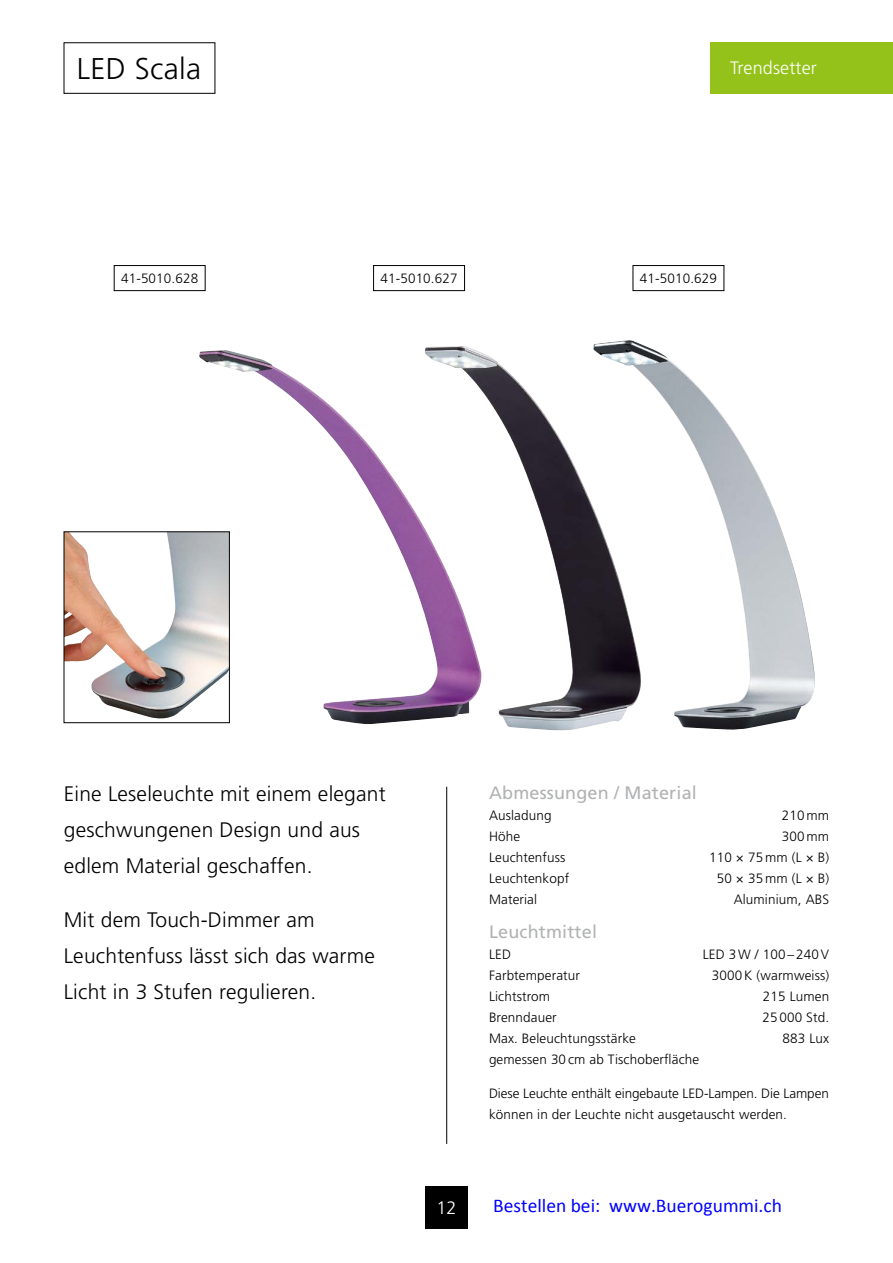
<style>
.page{position:relative;width:893px;height:1263px;background:#fff}
.page>*{position:absolute;margin:0;border:0;box-sizing:border-box;transform-origin:0 0}
.t1{font:300 30px "Frutiger";letter-spacing:.01em;color:#000}
.t2{font:300 21px/36px "Frutiger";letter-spacing:.01em;color:#000}
.t3{font:19.5px "Calibri";color:#00f}
.t4{font:18px "Frutiger";letter-spacing:.01em;color:#b1b2b3}
.t5{font:300 18px "Frutiger";letter-spacing:.01em;color:#fff}
.t6{font:300 13.5px/21px "Frutiger";letter-spacing:.01em;color:#000}
</style>
<div class="page">
<div style="left:425px;top:1186px;width:43px;height:43px;background:#000"></div>
<hr style="left:446px;top:787px;width:1px;height:357px;background:#000">
<div style="left:711px;top:43px;width:182px;height:51px;background:#94c11a"></div>
<div style="left:64px;top:43px;width:151px;height:51px;border:1px solid #000"></div>
<img style="left:199px;top:340px;width:616px;height:391px">
<img style="left:66px;top:533px;width:162px;height:188px">
<div style="left:64px;top:531px;width:166px;height:192px;border:1px solid #000"></div>
<div style="left:114px;top:265px;width:91px;height:26px;border:1px solid #000"></div>
<div style="left:373px;top:265px;width:92px;height:26px;border:1px solid #000"></div>
<div style="left:633px;top:265px;width:91px;height:26px;border:1px solid #000"></div>
<h1 class="t1" style="left:77px;top:51px;width:126px">LED Scala</h1>
<h3 class="t5" style="left:730px;top:58px;width:88px">Trendsetter</h3>
<h3 class="t5" style="left:749px;top:58px;width:82px">Neuheiten</h3>
<p class="t6" style="left:121px;top:268px;width:79px">41-5010.628</p>
<p class="t6" style="left:380px;top:268px;width:79px">41-5010.627</p>
<p class="t6" style="left:640px;top:268px;width:79px">41-5010.629</p>
<h2 class="t2" style="left:64px;top:776px;width:323px">Eine Leseleuchte mit einem elegant geschwungenen Design und aus edlem Material geschaffen.</h2>
<h2 class="t2" style="left:64px;top:902px;width:313px">Mit dem Touch-Dimmer am<br>Leuchtenfuss lässt sich das warme<br>Licht in 3 Stufen regulieren.</h2>
<h3 class="t5" style="left:436px;top:1197px;width:22px">12</h3>
<h3 class="t4" style="left:489px;top:782px;width:209px">Abmessungen / Material</h3>
<p class="t6" style="left:489px;top:805px;width:64px">Ausladung</p>
<p class="t6" style="left:782px;top:805px;width:49px">210 mm</p>
<p class="t6" style="left:489px;top:826px;width:33px">Höhe</p>
<p class="t6" style="left:782px;top:826px;width:49px">300 mm</p>
<p class="t6" style="left:489px;top:847px;width:78px">Leuchtenfuss</p>
<p class="t6" style="left:709px;top:847px;width:122px">110 × 75 mm (L × B)</p>
<p class="t6" style="left:489px;top:868px;width:82px">Leuchtenkopf</p>
<p class="t6" style="left:717px;top:868px;width:114px">50 × 35 mm (L × B)</p>
<p class="t6" style="left:489px;top:889px;width:50px">Material</p>
<p class="t6" style="left:734px;top:889px;width:97px">Aluminium, ABS</p>
<h3 class="t4" style="left:489px;top:921px;width:109px">Leuchtmittel</h3>
<p class="t6" style="left:489px;top:944px;width:24px">LED</p>
<p class="t6" style="left:703px;top:944px;width:128px">LED 3W / 100 – 240V</p>
<p class="t6" style="left:489px;top:965px;width:92px">Farbtemperatur</p>
<p class="t6" style="left:712px;top:965px;width:119px">3000K (warmweiss)</p>
<p class="t6" style="left:489px;top:986px;width:62px">Lichtstrom</p>
<p class="t6" style="left:763px;top:986px;width:68px">215 Lumen</p>
<p class="t6" style="left:489px;top:1007px;width:69px">Brenndauer</p>
<p class="t6" style="left:762px;top:1007px;width:68px">25 000 Std.</p>
<p class="t6" style="left:489px;top:1028px;width:148px">Max. Beleuchtungsstärke</p>
<p class="t6" style="left:783px;top:1028px;width:48px">883 Lux</p>
<p class="t6" style="left:489px;top:1049px;width:212px">gemessen 30 cm ab Tischoberfläche</p>
<p class="t6" style="left:489px;top:1083px;width:341px">Diese Leuchte enthält eingebaute LED-Lampen. Die Lampen können in der Leuchte nicht ausgetauscht werden.</p>
<h3 class="t3" style="left:493px;top:1193px;width:290px">Bestellen bei: www.Buerogummi.ch</h3>
</div>
